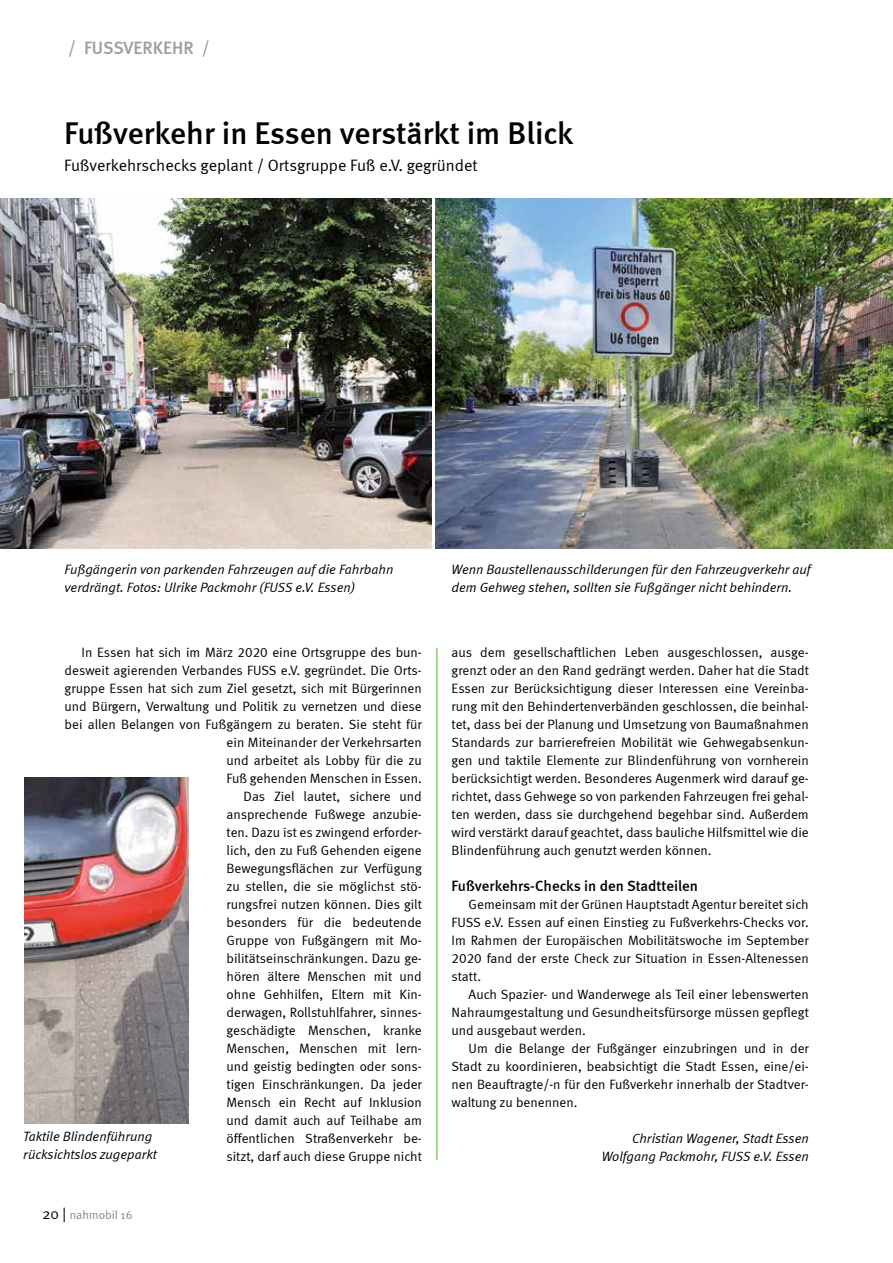
<style>
.page{position:relative;width:893px;height:1263px;background:#fff}
.page>*{position:absolute;margin:0;border:0;box-sizing:border-box;transform-origin:0 0}
.t1{font:31.5px "Meta Medium LF";color:#000}
.t2{font:500 18px "Meta";color:#9d9d9c}
.t3{font:16.5px "Meta Normal LF";color:#000}
.t4{font:15px "Meta Medium LF";color:#000}
.t5{font:13.5px/18px "Meta Normal LF";color:#000;text-align:justify}
.t6{font:italic 13.5px/18px "Meta Normal LF";color:#000}
.t7{font:12px "Meta Normal";letter-spacing:-.005em;color:#878787}
.s1{font-size:15px;color:#000}
</style>
<div class="page">
<img style="left:0;top:198px;width:432px;height:350px">
<img style="left:436px;top:198px;width:457px;height:350px">
<img style="left:24px;top:778px;width:164px;height:346px">
<hr style="left:437px;top:648px;width:1px;height:512px;background:#52ae32">
<h2 class="t2" style="left:68px;top:37px;width:143px">/ FUSSVERKEHR /</h2>
<h1 class="t1" style="left:64px;top:115px;width:511px">Fußverkehr in Essen verstärkt im Blick</h1>
<p class="t3" style="left:64px;top:156px;width:415px">Fußverkehrschecks geplant / Ortsgruppe Fuß e.V. gegründet</p>
<p class="t6" style="left:65px;top:560px;width:330px">Fußgängerin von parkenden Fahrzeugen auf die Fahrbahn verdrängt. Fotos: Ulrike Packmohr (FUSS e.V. Essen)</p>
<p class="t6" style="left:452px;top:560px;width:361px">Wenn Baustellenausschilderungen für den Fahrzeugverkehr auf dem Gehweg stehen, sollten sie Fußgänger nicht behindern.</p>
<p class="t5" style="left:65px;top:643px;width:359px;text-align:right">In Essen hat sich im März 2020 eine Ortsgruppe des bun&shy;desweit agierenden Verbandes FUSS e.V. gegründet. Die Orts&shy;gruppe Essen hat sich zum Ziel gesetzt, sich mit Bürgerinnen und Bürgern, Verwaltung und Politik zu vernetzen und diese bei allen Belangen von Fußgängern zu beraten. Sie steht für ein Miteinander der Verkehrsarten<br>und arbeitet als Lobby für die zu<br>Fuß gehenden Menschen in Essen.<br>Das Ziel lautet, sichere und<br>ansprechende Fußwege anzubie-<br>ten. Dazu ist es zwingend erforder-<br>lich, den zu Fuß Gehenden eigene<br>Bewegungsflächen zur Verfügung<br>zu stellen, die sie möglichst stö-<br>rungsfrei nutzen können. Dies gilt<br>besonders für die bedeutende<br>Gruppe von Fußgängern mit Mo-<br>bilitätseinschränkungen. Dazu ge-<br>hören ältere Menschen mit und<br>ohne Gehhilfen, Eltern mit Kin-<br>derwagen, Rollstuhlfahrer, sinnes-<br>geschädigte Menschen, kranke<br>Menschen, Menschen mit lern-<br>und geistig bedingten oder sons-<br>tigen Einschränkungen. Da jeder<br>Mensch ein Recht auf Inklusion<br>und damit auch auf Teilhabe am<br>öffentlichen Straßenverkehr be-<br>sitzt, darf auch diese Gruppe nicht</p>
<p class="t5" style="left:452px;top:643px;width:359px">aus dem gesellschaftlichen Leben ausgeschlossen, ausge&shy;grenzt oder an den Rand gedrängt werden. Daher hat die Stadt Essen zur Berücksichtigung dieser Interessen eine Vereinba&shy;rung mit den Behindertenverbänden geschlossen, die beinhal&shy;tet, dass bei der Planung und Umsetzung von Baumaßnahmen Standards zur barrierefreien Mobilität wie Gehwegabsenkun&shy;gen und taktile Elemente zur Blindenführung von vornherein berücksichtigt werden. Besonderes Augenmerk wird darauf ge&shy;richtet, dass Gehwege so von parkenden Fahrzeugen frei gehal&shy;ten werden, dass sie durchgehend begehbar sind. Außerdem wird verstärkt darauf geachtet, dass bauliche Hilfsmittel wie die Blindenführung auch genutzt werden können.</p>
<p class="t4" style="left:452px;top:877px;width:248px">Fußverkehrs-Checks in den Stadtteilen</p>
<p class="t5" style="left:452px;top:895px;width:359px;text-indent:17px">Gemeinsam mit der Grünen Hauptstadt Agentur bereitet sich FUSS e.V. Essen auf einen Einstieg zu Fußverkehrs-Checks vor.<br>Im Rahmen der Europäischen Mobilitätswoche im September 2020 fand der erste Check zur Situation in Essen-Altenessen statt.</p>
<p class="t5" style="left:452px;top:985px;width:359px;text-indent:17px">Auch Spazier- und Wanderwege als Teil einer lebenswerten Nahraumgestaltung und Gesundheitsfürsorge müssen gepflegt und ausgebaut werden.</p>
<p class="t5" style="left:452px;top:1039px;width:359px;text-indent:17px">Um die Belange der Fußgänger einzubringen und in der Stadt zu koordinieren, beabsichtigt die Stadt Essen, eine/ei&shy;nen Beauftragte/-n für den Fußverkehr innerhalb der Stadtver&shy;waltung zu benennen.</p>
<p class="t6" style="left:602px;top:1129px;width:209px;text-align:right">Christian Wagener, Stadt Essen<br>Wolfgang Packmohr, FUSS e.V. Essen</p>
<p class="t6" style="left:23px;top:1127px;width:135px">Taktile Blindenführung rücksichtslos zugeparkt</p>
<p class="t7" style="left:43px;top:1208px;width:91px"><span class="s1">20 |</span> nahmobil 16</p>
</div>
